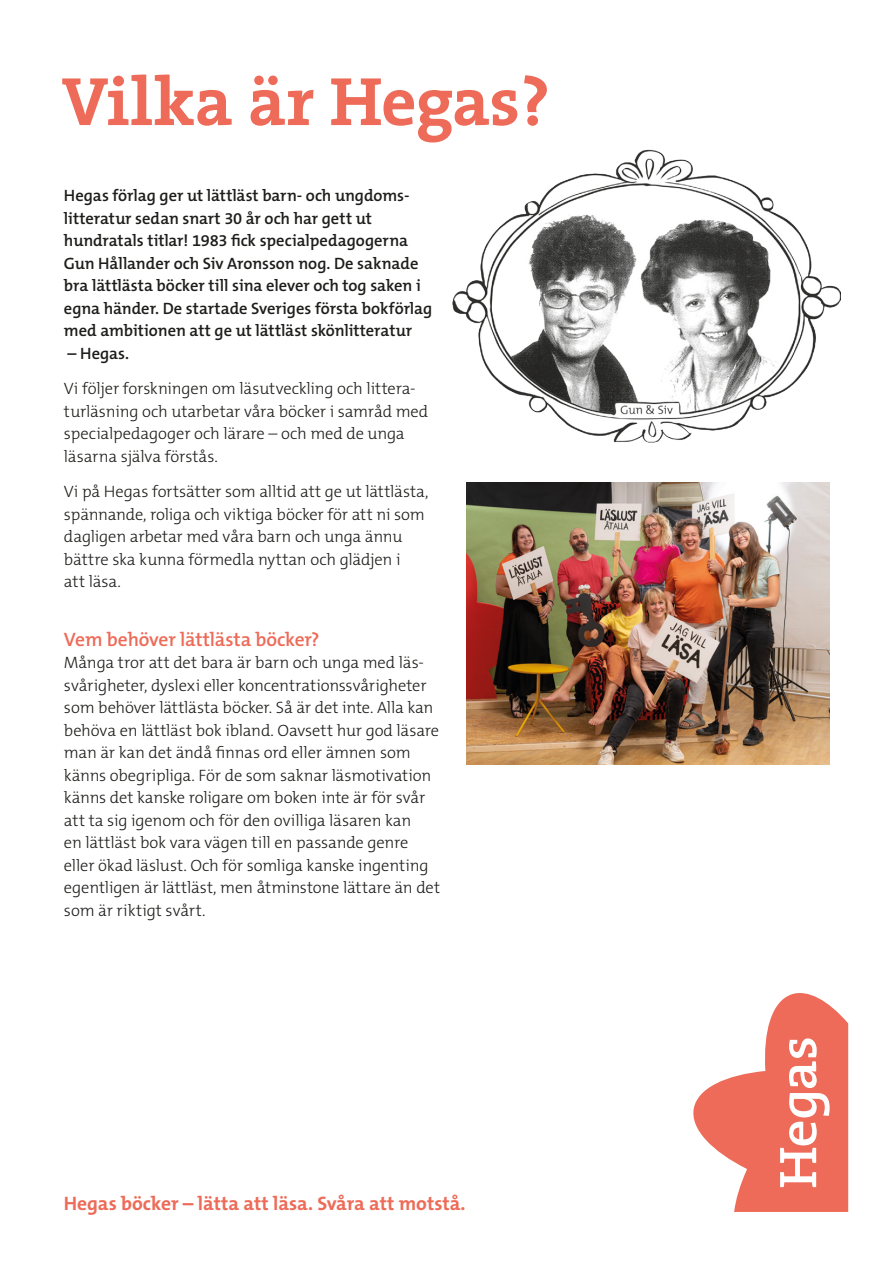
<style>
.page{position:relative;width:893px;height:1263px;background:#fff}
.page>*{position:absolute;margin:0;border:0;box-sizing:border-box;transform-origin:0 0}
.t1{font:700 69px "The Serif";letter-spacing:-.01em;color:#ed6b58}
.t2{font:700 19.5px "The Mix B W7";color:#ed6b58}
.Bok_-_bröd_9_-_ui{font:600 19.5px "The Mix B W6";letter-spacing:-.01em;color:#ed6b58}
.Bok_-_bröd_9_-_ui-2{font:300 16.5px/22.5px "The Mix B W3";letter-spacing:-.01em;color:#1d1d1b}
.Bok_-_bröd_9_-_ui-3{font:600 16.5px/22.5px "The Mix B W6";letter-spacing:-.005em;color:#1d1d1b}
</style>
<div class="page">
<svg style="left:693px;top:993px;width:155px;height:219px"></svg>
<img style="left:452px;top:149px;width:389px;height:294px">
<img style="left:467px;top:483px;width:362px;height:281px">
<p class="t1" style="left:62px;top:44px;width:490px">Vilka är Hegas?</p>
<p class="Bok_-_bröd_9_-_ui-3" style="left:64px;top:185px;width:370px">Hegas förlag ger ut lättläst barn- och ungdoms&shy;litteratur sedan snart 30 år och har gett ut hundratals titlar! 1983 fick specialpedagogerna Gun Hållander och Siv Aronsson nog. De saknade bra lättlästa böcker till sina elever och tog saken i egna händer. De startade Sveriges första bokförlag med ambitionen att ge ut lättläst skönlitteratur</p>
<p class="Bok_-_bröd_9_-_ui-3" style="left:68px;top:342px;width:63px">– Hegas.</p>
<p class="Bok_-_bröd_9_-_ui-2" style="left:64px;top:377px;width:366px">Vi följer forskningen om läsutveckling och littera&shy;turläsning och utarbetar våra böcker i samråd med specialpedagoger och lärare – och med de unga läsarna själva förstås.</p>
<p class="Bok_-_bröd_9_-_ui-2" style="left:64px;top:480px;width:366px">Vi på Hegas fortsätter som alltid att ge ut lättlästa, spännande, roliga och viktiga böcker för att ni som dagligen arbetar med våra barn och unga ännu bättre ska kunna förmedla nyttan och glädjen i<br>att läsa.</p>
<p class="Bok_-_bröd_9_-_ui" style="left:64px;top:626px;width:257px">Vem behöver lättlästa böcker?</p>
<p class="Bok_-_bröd_9_-_ui-2" style="left:64px;top:651px;width:378px">Många tror att det bara är barn och unga med läs&shy;svårigheter, dyslexi eller koncentrationssvårigheter som behöver lättlästa böcker. Så är det inte. Alla kan behöva en lättläst bok ibland. Oavsett hur god läsare man är kan det ändå finnas ord eller ämnen som känns obegripliga. För de som saknar läsmotivation känns det kanske roligare om boken inte är för svår att ta sig igenom och för den ovilliga läsaren kan<br>en lättläst bok vara vägen till en passande genre eller ökad läslust. Och för somliga kanske ingenting egentligen är lättläst, men åtminstone lättare än det som är riktigt svårt.</p>
<p class="t2" style="left:64px;top:1191px;width:403px">Hegas böcker – lätta att läsa. Svåra att motstå.</p>
</div>
